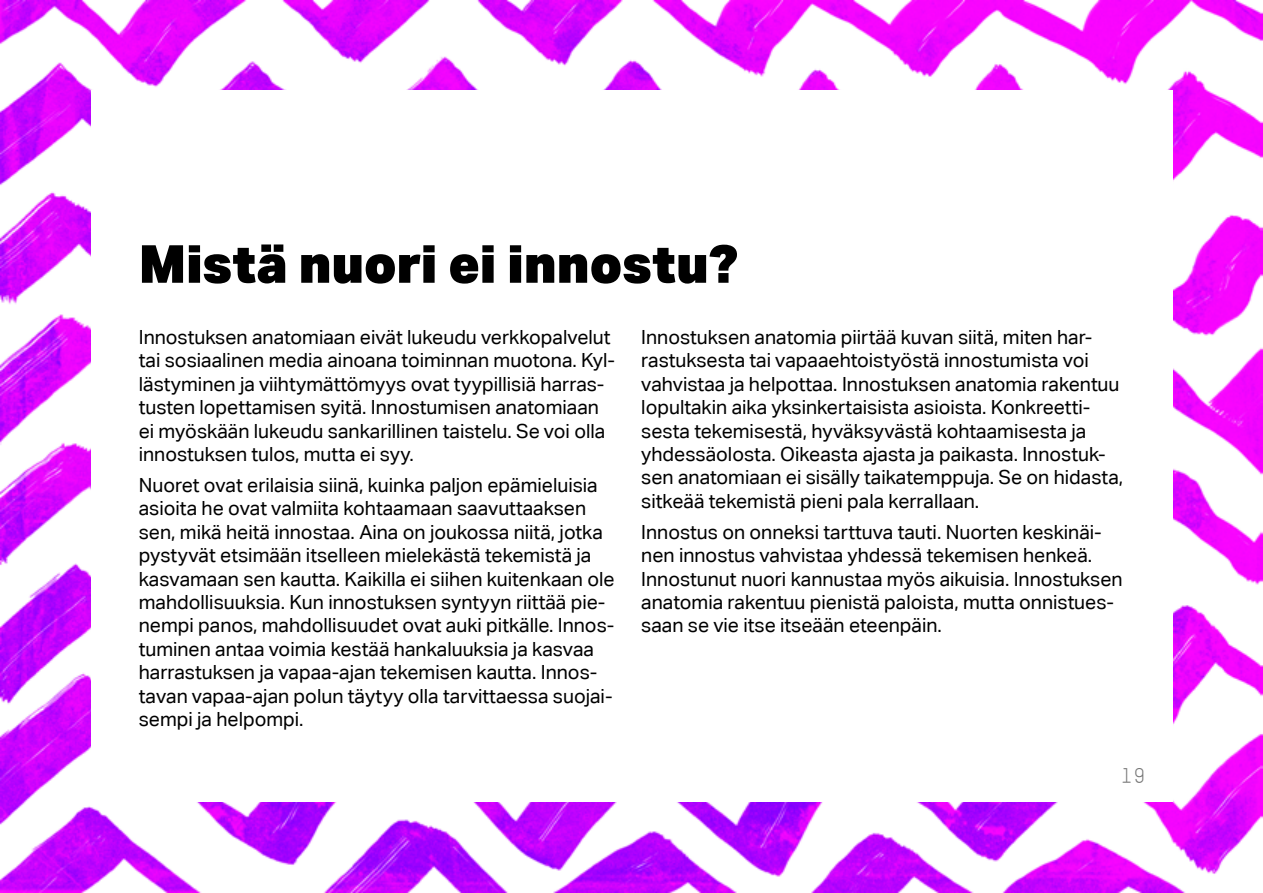
<style>
.page{position:relative;width:1263px;height:893px;background:#fff}
.page>*{position:absolute;margin:0;border:0;box-sizing:border-box;transform-origin:0 0}
.t1{font:900 52.5px "Aktiv Grotesk";color:#000}
.t2{font:21px "TSTAR Mono Round";color:#757575}
.t3{font:19.5px/23.4px "Aktiv Grotesk";color:#000}
</style>
<div class="page">
<img style="left:0;top:0;width:1263px;height:893px">
<div style="left:91px;top:91px;width:1081px;height:711px;background:#fff"></div>
<h1 class="t1" style="left:139px;top:230px;width:601px">Mistä nuori ei innostu?</h1>
<p class="t3" style="left:139px;top:325px;width:478px">Innostuksen anatomiaan eivät lukeudu verkkopalvelut tai sosiaalinen media ainoana toiminnan muotona. Kyl&shy;lästyminen ja viihtymättömyys ovat tyypillisiä harras&shy;tusten lopettamisen syitä. Innostumisen anatomiaan ei myöskään lukeudu sankarillinen taistelu. Se voi olla innostuksen tulos, mutta ei syy.</p>
<p class="t3" style="left:139px;top:473px;width:477px">Nuoret ovat erilaisia siinä, kuinka paljon epämieluisia asioita he ovat valmiita kohtaamaan saavuttaaksen sen, mikä heitä innostaa. Aina on joukossa niitä, jotka pystyvät etsimään itselleen mielekästä tekemistä ja kasvamaan sen kautta. Kaikilla ei siihen kuitenkaan ole mahdollisuuksia. Kun innostuksen syntyyn riittää pie&shy;nempi panos, mahdollisuudet ovat auki pitkälle. Innos&shy;tuminen antaa voimia kestää hankaluuksia ja kasvaa harrastuksen ja vapaa-ajan tekemisen kautta. Innos&shy;tavan vapaa-ajan polun täytyy olla tarvittaessa suojai&shy;sempi ja helpompi.</p>
<p class="t3" style="left:641px;top:325px;width:483px">Innostuksen anatomia piirtää kuvan siitä, miten har&shy;rastuksesta tai vapaaehtoistyöstä innostumista voi vahvistaa ja helpottaa. Innostuksen anatomia rakentuu lopultakin aika yksinkertaisista asioista. Konkreetti&shy;sesta tekemisestä, hyväksyvästä kohtaamisesta ja yhdessäolosta. Oikeasta ajasta ja paikasta. Innostuk&shy;sen anatomiaan ei sisälly taikatemppuja. Se on hidasta, sitkeää tekemistä pieni pala kerrallaan.</p>
<p class="t3" style="left:641px;top:520px;width:483px">Innostus on onneksi tarttuva tauti. Nuorten keskinäi&shy;nen innostus vahvistaa yhdessä tekemisen henkeä.<br>Innostunut nuori kannustaa myös aikuisia. Innostuksen anatomia rakentuu pienistä paloista, mutta onnistues&shy;saan se vie itse itseään eteenpäin.</p>
<p class="t2" style="left:1120px;top:763px;width:27px">19</p>
</div>
